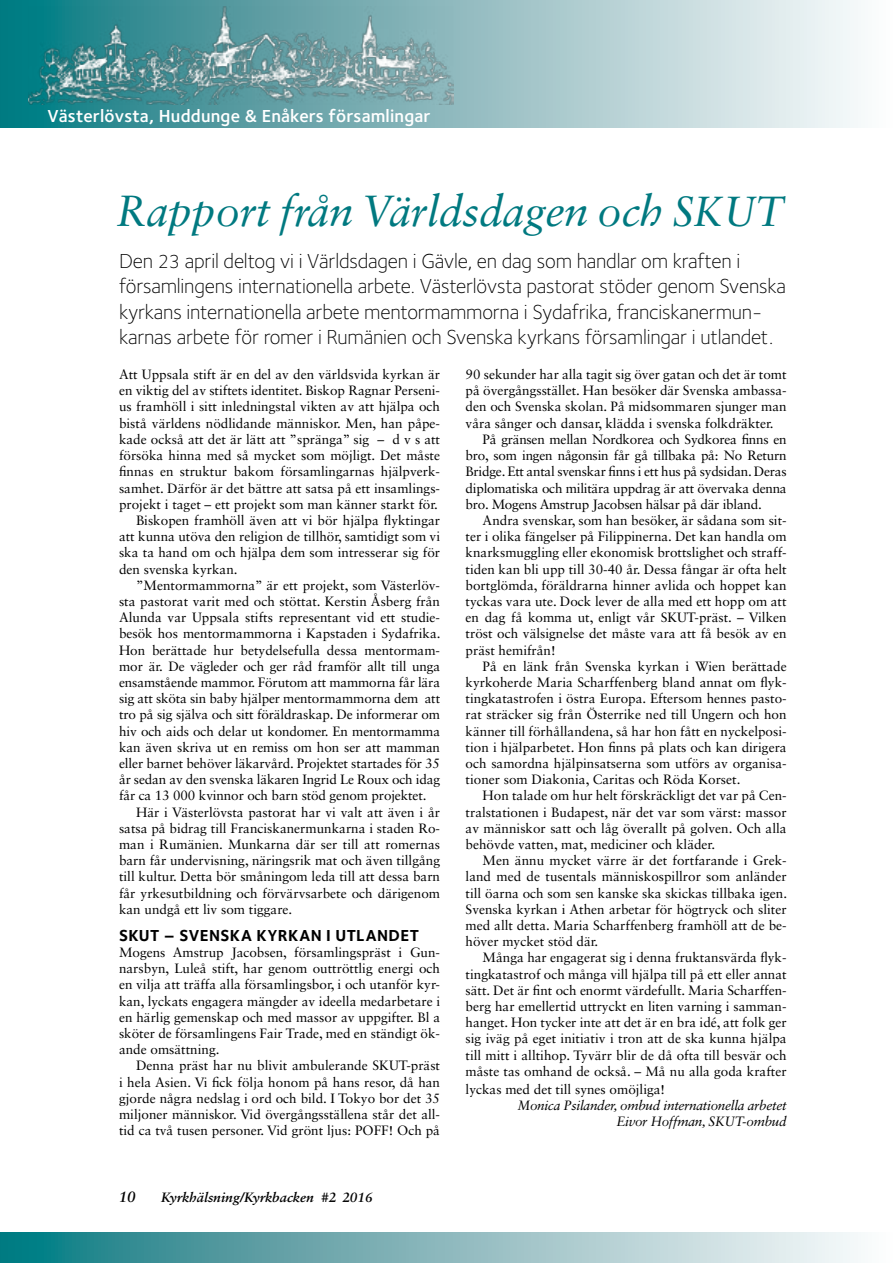
<style>
.page{position:relative;width:893px;height:1263px;background:#fff}
.page>*{position:absolute;margin:0;border:0;box-sizing:border-box;transform-origin:0 0}
.t1{font:italic 43.5px "Sabon LT Std";letter-spacing:-.01em;color:#007980}
.t2{font:300 21px/25.2px "Foundry Sterling";letter-spacing:-.01em;color:#000}
.t3{font:18px "Foundry Sterling Demi OSF";letter-spacing:.01em;color:#fff}
.t4{font:700 16.5px "Foundry Sterling";letter-spacing:.02em;color:#000}
.t5{font:italic 700 15px "Sabon LT Std";color:#000}
.t6{font:13.5px/16.2px "Sabon LT Std";color:#000;text-align:justify}
.t7{font:13.5px "Sabon LT Std";letter-spacing:-.02em;color:#000}
.t8{font:italic 13.5px/16.2px "Sabon LT Std";letter-spacing:-.02em;color:#000;text-align:right}
.t9{font:italic 700 13.5px "Sabon LT Std";color:#000}
.s1{font-size:42px}
.s2{font-size:19.5px}
</style>
<div class="page">
<svg style="left:0;top:0;width:858px;height:128px;background:#a2c8cb"></svg>
<svg style="left:0;top:1233px;width:858px;height:30px;background:#83b6bb"></svg>
<img style="left:29px;top:7px;width:425px;height:98px">
<h3 class="t3" style="left:47px;top:105px;width:385px">Västerlövsta, Huddunge &amp; Enåkers församlingar</h3>
<h1 class="t1" style="left:116px;top:186px;width:669px">Rapport från Världsdagen och <span class="s1">SKUT</span></h1>
<p class="t2" style="left:119px;top:248px;width:668px">Den <span class="s2">23</span> april deltog vi i Världsdagen i Gävle, en dag som handlar om kraften i församlingens internationella arbete. Västerlövsta pastorat stöder genom Svenska kyrkans internationella arbete mentormammorna i Sydafrika, franciskanermun&shy;karnas arbete för romer i Rumänien och Svenska kyrkans församlingar i utlandet.</p>
<p class="t6" style="left:119px;top:366px;width:323px">Att Uppsala stift är en del av den världsvida kyrkan är</p>
<p class="t6" style="left:119px;top:382px;width:323px">en viktig del av stiftets identitet. Biskop Ragnar Perseni-</p>
<p class="t6" style="left:119px;top:399px;width:323px">us framhöll i sitt inledningstal vikten av att hjälpa och</p>
<p class="t6" style="left:119px;top:415px;width:323px">bistå världens nödlidande människor. Men, han påpe-</p>
<p class="t6" style="left:119px;top:431px;width:323px">kade också att det är lätt att ”spränga” sig – d v s att</p>
<p class="t6" style="left:119px;top:447px;width:322px">försöka hinna med så mycket som möjligt. Det måste</p>
<p class="t6" style="left:119px;top:463px;width:323px">finnas en struktur bakom församlingarnas hjälpverk-</p>
<p class="t6" style="left:119px;top:480px;width:323px">samhet. Därför är det bättre att satsa på ett insamlings-</p>
<p class="t6" style="left:119px;top:496px;width:320px">projekt i taget – ett projekt som man känner starkt för.</p>
<p class="t6" style="left:136px;top:512px;width:305px">Biskopen framhöll även att vi bör hjälpa flyktingar</p>
<p class="t6" style="left:119px;top:528px;width:323px">att kunna utöva den religion de tillhör, samtidigt som vi</p>
<p class="t6" style="left:119px;top:544px;width:323px">ska ta hand om och hjälpa dem som intresserar sig för</p>
<p class="t6" style="left:119px;top:561px;width:120px">den svenska kyrkan.</p>
<p class="t6" style="left:136px;top:577px;width:306px">”Mentormammorna” är ett projekt, som Västerlöv-</p>
<p class="t6" style="left:119px;top:593px;width:323px">sta pastorat varit med och stöttat. Kerstin Åsberg från</p>
<p class="t6" style="left:119px;top:609px;width:323px">Alunda var Uppsala stifts representant vid ett studie-</p>
<p class="t6" style="left:119px;top:625px;width:323px">besök hos mentormammorna i Kapstaden i Sydafrika.</p>
<p class="t6" style="left:119px;top:642px;width:323px">Hon berättade hur betydelsefulla dessa mentormam-</p>
<p class="t6" style="left:119px;top:658px;width:323px">mor är. De vägleder och ger råd framför allt till unga</p>
<p class="t6" style="left:119px;top:674px;width:323px">ensamstående mammor. Förutom att mammorna får lära</p>
<p class="t6" style="left:119px;top:690px;width:323px">sig att sköta sin baby hjälper mentormammorna dem att</p>
<p class="t6" style="left:119px;top:706px;width:323px">tro på sig själva och sitt föräldraskap. De informerar om</p>
<p class="t6" style="left:119px;top:723px;width:323px">hiv och aids och delar ut kondomer. En mentormamma</p>
<p class="t6" style="left:119px;top:739px;width:323px">kan även skriva ut en remiss om hon ser att mamman</p>
<p class="t6" style="left:119px;top:755px;width:323px">eller barnet behöver läkarvård. Projektet startades för 35</p>
<p class="t6" style="left:119px;top:771px;width:323px">år sedan av den svenska läkaren Ingrid Le Roux och idag</p>
<p class="t6" style="left:119px;top:787px;width:309px">får ca 13 000 kvinnor och barn stöd genom projektet.</p>
<p class="t6" style="left:136px;top:804px;width:305px">Här i Västerlövsta pastorat har vi valt att även i år</p>
<p class="t6" style="left:119px;top:820px;width:323px">satsa på bidrag till Franciskanermunkarna i staden Ro-</p>
<p class="t6" style="left:119px;top:836px;width:323px">man i Rumänien. Munkarna där ser till att romernas</p>
<p class="t6" style="left:119px;top:852px;width:323px">barn får undervisning, näringsrik mat och även tillgång</p>
<p class="t6" style="left:119px;top:868px;width:323px">till kultur. Detta bör småningom leda till att dessa barn</p>
<p class="t6" style="left:119px;top:885px;width:323px">får yrkesutbildning och förvärvsarbete och därigenom</p>
<p class="t6" style="left:119px;top:901px;width:175px">kan undgå ett liv som tiggare.</p>
<p class="t4" style="left:119px;top:925px;width:301px">SKUT – SVENSKA KYRKAN I UTLANDET</p>
<p class="t6" style="left:119px;top:944px;width:323px">Mogens Amstrup Jacobsen, församlingspräst i Gun&shy;narsbyn, Luleå stift, har genom outtröttlig energi och en vilja att träffa alla församlingsbor, i och utanför kyr&shy;kan, lyckats engagera mängder av ideella medarbetare i en härlig gemenskap och med massor av uppgifter. Bl a sköter de församlingens Fair Trade, med en ständigt ök&shy;ande omsättning.</p>
<p class="t6" style="left:119px;top:1057px;width:323px;text-indent:17px">Denna präst har nu blivit ambulerande SKUT-präst i hela Asien. Vi fick följa honom på hans resor, då han gjorde några nedslag i ord och bild. I Tokyo bor det 35 miljoner människor. Vid övergångsställena står det all&shy;tid ca två tusen personer. Vid grönt ljus: POFF! Och på</p>
<p class="t5" style="left:119px;top:1187px;width:18px">10</p>
<p class="t9" style="left:161px;top:1189px;width:213px">Kyrkhälsning/Kyrkbacken #2 2016</p>
<p class="t6" style="left:466px;top:366px;width:322px">90 sekunder har alla tagit sig över gatan och det är tomt</p>
<p class="t6" style="left:466px;top:382px;width:323px">på övergångsstället. Han besöker där Svenska ambassa-</p>
<p class="t6" style="left:466px;top:399px;width:323px">den och Svenska skolan. På midsommaren sjunger man</p>
<p class="t6" style="left:466px;top:415px;width:309px">våra sånger och dansar, klädda i svenska folkdräkter.</p>
<p class="t7" style="left:483px;top:431px;width:306px">På gränsen mellan Nordkorea och Sydkorea finns en</p>
<p class="t7" style="left:466px;top:447px;width:322px">bro, som ingen någonsin får gå tillbaka på: No Return</p>
<p class="t7" style="left:466px;top:463px;width:323px">Bridge. Ett antal svenskar finns i ett hus på sydsidan. Deras</p>
<p class="t7" style="left:466px;top:480px;width:323px">diplomatiska och militära uppdrag är att övervaka denna</p>
<p class="t7" style="left:466px;top:496px;width:298px">bro. Mogens Amstrup Jacobsen hälsar på där ibland.</p>
<p class="t6" style="left:483px;top:512px;width:306px">Andra svenskar, som han besöker, är sådana som sit-</p>
<p class="t6" style="left:466px;top:528px;width:323px">ter i olika fängelser på Filippinerna. Det kan handla om</p>
<p class="t6" style="left:466px;top:544px;width:323px">knarksmuggling eller ekonomisk brottslighet och straff-</p>
<p class="t6" style="left:466px;top:561px;width:323px">tiden kan bli upp till 30-40 år. Dessa fångar är ofta helt</p>
<p class="t6" style="left:466px;top:577px;width:322px">bortglömda, föräldrarna hinner avlida och hoppet kan</p>
<p class="t6" style="left:466px;top:593px;width:322px">tyckas vara ute. Dock lever de alla med ett hopp om att</p>
<p class="t6" style="left:466px;top:609px;width:323px">en dag få komma ut, enligt vår SKUT-präst. – Vilken</p>
<p class="t6" style="left:466px;top:625px;width:323px">tröst och välsignelse det måste vara att få besök av en</p>
<p class="t6" style="left:466px;top:642px;width:91px">präst hemifrån!</p>
<p class="t6" style="left:483px;top:658px;width:305px">På en länk från Svenska kyrkan i Wien berättade</p>
<p class="t6" style="left:466px;top:674px;width:323px">kyrkoherde Maria Scharffenberg bland annat om flyk-</p>
<p class="t6" style="left:466px;top:690px;width:323px">tingkatastrofen i östra Europa. Eftersom hennes pasto-</p>
<p class="t6" style="left:466px;top:706px;width:322px">rat sträcker sig från Österrike ned till Ungern och hon</p>
<p class="t6" style="left:466px;top:723px;width:323px">känner till förhållandena, så har hon fått en nyckelposi-</p>
<p class="t6" style="left:466px;top:739px;width:323px">tion i hjälparbetet. Hon finns på plats och kan dirigera</p>
<p class="t6" style="left:466px;top:755px;width:323px">och samordna hjälpinsatserna som utförs av organisa-</p>
<p class="t6" style="left:466px;top:771px;width:276px">tioner som Diakonia, Caritas och Röda Korset.</p>
<p class="t6" style="left:483px;top:787px;width:306px">Hon talade om hur helt förskräckligt det var på Cen-</p>
<p class="t6" style="left:466px;top:804px;width:322px">tralstationen i Budapest, när det var som värst: massor</p>
<p class="t6" style="left:466px;top:820px;width:323px">av människor satt och låg överallt på golven. Och alla</p>
<p class="t6" style="left:466px;top:836px;width:251px">behövde vatten, mat, mediciner och kläder.</p>
<p class="t6" style="left:483px;top:852px;width:306px">Men ännu mycket värre är det fortfarande i Grek-</p>
<p class="t6" style="left:466px;top:868px;width:323px">land med de tusentals människospillror som anländer</p>
<p class="t6" style="left:466px;top:885px;width:323px">till öarna och som sen kanske ska skickas tillbaka igen.</p>
<p class="t6" style="left:466px;top:901px;width:323px">Svenska kyrkan i Athen arbetar för högtryck och sliter</p>
<p class="t6" style="left:466px;top:917px;width:323px">med allt detta. Maria Scharffenberg framhöll att de be-</p>
<p class="t6" style="left:466px;top:933px;width:134px">höver mycket stöd där.</p>
<p class="t6" style="left:483px;top:949px;width:305px">Många har engagerat sig i denna fruktansvärda flyk-</p>
<p class="t6" style="left:466px;top:966px;width:323px">tingkatastrof och många vill hjälpa till på ett eller annat</p>
<p class="t6" style="left:466px;top:982px;width:323px">sätt. Det är fint och enormt värdefullt. Maria Scharffen-</p>
<p class="t6" style="left:466px;top:998px;width:323px">berg har emellertid uttryckt en liten varning i samman-</p>
<p class="t6" style="left:466px;top:1014px;width:323px">hanget. Hon tycker inte att det är en bra idé, att folk ger</p>
<p class="t6" style="left:466px;top:1030px;width:323px">sig iväg på eget initiativ i tron att de ska kunna hjälpa</p>
<p class="t6" style="left:466px;top:1047px;width:322px">till mitt i alltihop. Tyvärr blir de då ofta till besvär och</p>
<p class="t6" style="left:466px;top:1063px;width:322px">måste tas omhand de också. – Må nu alla goda krafter</p>
<p class="t6" style="left:466px;top:1081px;width:201px">lyckas med det till synes omöjliga!</p>
<p class="t8" style="left:517px;top:1097px;width:271px">Monica Psilander, ombud internationella arbetet<br>Eivor Hoffman, SKUT-ombud</p>
</div>
